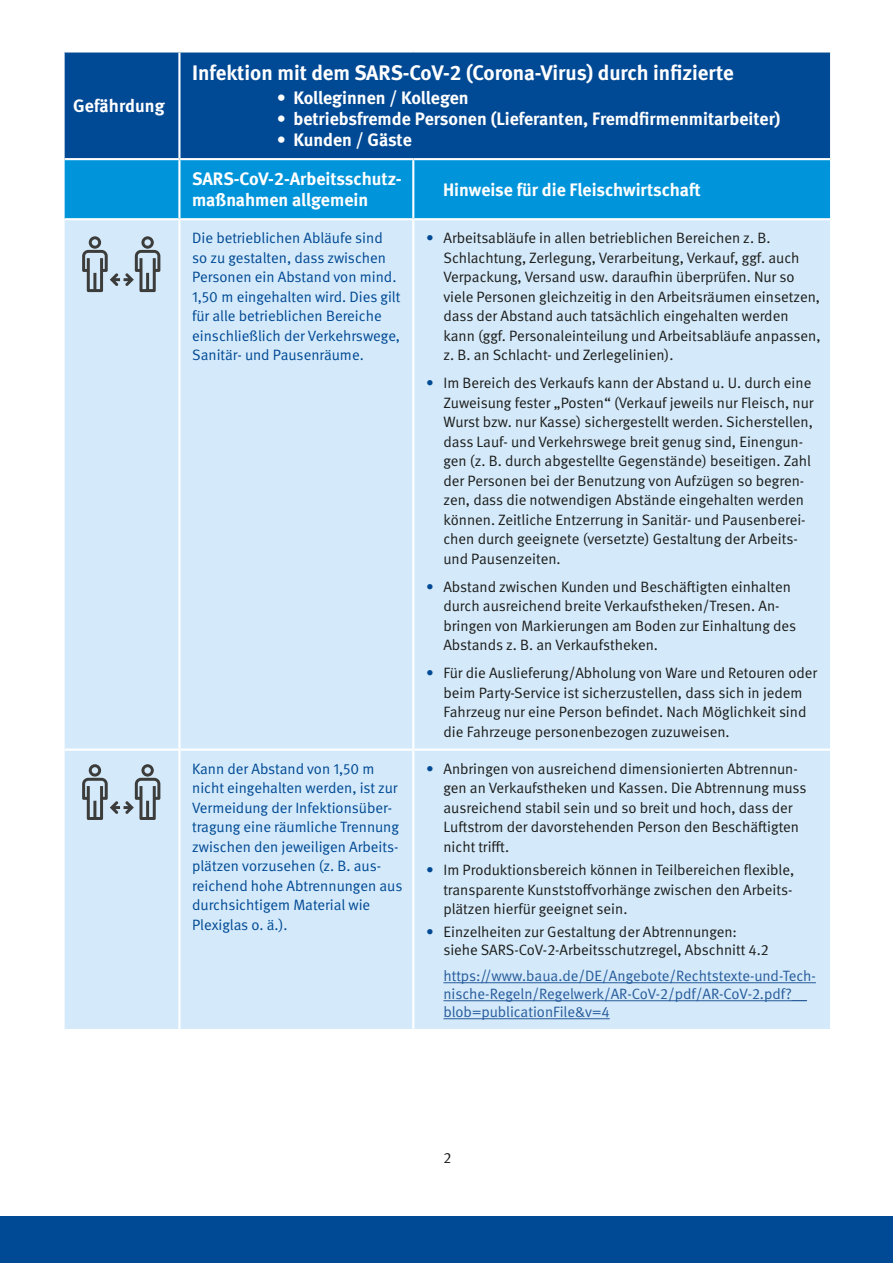
<style>
.page{position:relative;width:893px;height:1263px;background:#fff}
.page>*{position:absolute;margin:0;border:0;box-sizing:border-box;transform-origin:0 0}
.Tabelle_fett_weiß{font:700 21px "DGUV Meta";color:#fff}
.Tabelle_fett_weiß-2{font:700 18px "DGUV Meta";color:#fff}
.Tabelle_regular{font:700 18px/21px "DGUV Meta";color:#fff}
.Tabelle_regular-2{font:15px/19.5px "DGUV Meta";color:#1d1d1b}
.Tabelle_regular-3{font:15px/19.5px "DGUV Meta";color:#004994}
.Tabelle_regular-4{font:15px/18px "DGUV Meta";color:#275b9b}
.s1{color:#004994}
.s2{color:#d4eafa}
</style>
<div class="page">
<div style="left:0;top:1216px;width:893px;height:47px;background:#004994"></div>
<div style="left:65px;top:53px;width:765px;height:105px;background:#004994"></div>
<div style="left:65px;top:160px;width:765px;height:58px;background:#0095db"></div>
<div style="left:65px;top:220px;width:765px;height:809px;background:#d4eafa"></div>
<hr style="left:178px;top:53px;width:2px;height:105px;background:#fff">
<hr style="left:178px;top:160px;width:2px;height:58px;background:#fff">
<hr style="left:412px;top:160px;width:2px;height:58px;background:#fff">
<hr style="left:178px;top:220px;width:2px;height:528px;background:#fff">
<hr style="left:412px;top:220px;width:2px;height:528px;background:#fff">
<hr style="left:65px;top:748px;width:114px;height:3px;background:#fff">
<hr style="left:179px;top:748px;width:234px;height:3px;background:#fff">
<hr style="left:178px;top:751px;width:2px;height:278px;background:#fff">
<hr style="left:413px;top:748px;width:417px;height:3px;background:#fff">
<hr style="left:412px;top:751px;width:2px;height:278px;background:#fff">
<hr style="left:443px;top:982px;width:373px;height:1px;background:#275b9b">
<hr style="left:443px;top:1000px;width:364px;height:1px;background:#275b9b">
<hr style="left:443px;top:1018px;width:167px;height:1px;background:#275b9b">
<svg style="left:82px;top:236px;width:78px;height:56px;background:#a9b9c4"></svg>
<svg style="left:82px;top:764px;width:78px;height:56px;background:#a9b8c4"></svg>
<p class="Tabelle_fett_weiß-2" style="left:73px;top:95px;width:93px">Gefährdung</p>
<p class="Tabelle_fett_weiß" style="left:192px;top:61px;width:543px">Infektion mit dem SARS-CoV-2 (Corona-Virus) durch infizierte</p>
<p class="Tabelle_fett_weiß-2" style="left:277px;top:87px;width:193px">• Kolleginnen / Kollegen</p>
<p class="Tabelle_fett_weiß-2" style="left:277px;top:108px;width:505px">• betriebsfremde Personen (Lieferanten, Fremdfirmenmitarbeiter)</p>
<p class="Tabelle_fett_weiß-2" style="left:277px;top:129px;width:136px">• Kunden / Gäste</p>
<p class="Tabelle_regular" style="left:192px;top:169px;width:211px">SARS-CoV-2-Arbeitsschutz&shy;maßnahmen allgemein</p>
<p class="Tabelle_regular" style="left:443px;top:180px;width:259px">Hinweise für die Fleischwirtschaft</p>
<p class="Tabelle_regular-3" style="left:192px;top:229px;width:210px">Die betrieblichen Abläufe sind so zu gestalten, dass zwischen<br>Personen ein Abstand von mind.<br>1,50 m eingehalten wird. Dies gilt für alle betrieblichen Bereiche einschließlich der Verkehrswege,<br>Sanitär- und Pausenräume.</p>
<p class="Tabelle_regular-2" style="left:443px;top:229px;width:379px;text-indent:-17px"><span class="s1">•</span> Arbeitsabläufe in allen betrieblichen Bereichen z. B.<br>Schlachtung, Zerlegung, Verarbeitung, Verkauf, ggf. auch Verpackung, Versand usw. daraufhin überprüfen. Nur so viele Personen gleichzeitig in den Arbeitsräumen einsetzen, dass der Abstand auch tatsächlich eingehalten werden kann (ggf. Personaleinteilung und Arbeitsabläufe anpassen, z. B. an Schlacht- und Zerlegelinien).</p>
<p class="Tabelle_regular-2" style="left:443px;top:374px;width:371px;text-indent:-17px"><span class="s1">•</span> Im Bereich des Verkaufs kann der Abstand u. U. durch eine Zuweisung fester „Posten“ (Verkauf jeweils nur Fleisch, nur Wurst bzw. nur Kasse) sichergestellt werden. Sicherstellen, dass Lauf- und Verkehrswege breit genug sind, Einengun&shy;gen (z. B. durch abgestellte Gegenstände) beseitigen. Zahl der Personen bei der Benutzung von Aufzügen so begren&shy;zen, dass die notwendigen Abstände eingehalten werden können. Zeitliche Entzerrung in Sanitär- und Pausenberei&shy;chen durch geeignete (versetzte) Gestaltung der Arbeits&shy;und Pausenzeiten.</p>
<p class="Tabelle_regular-2" style="left:443px;top:577px;width:354px;text-indent:-17px"><span class="s1">•</span> Abstand zwischen Kunden und Beschäftigten einhalten durch ausreichend breite Verkaufstheken/Tresen. An&shy;bringen von Markierungen am Boden zur Einhaltung des Abstands z. B. an Verkaufstheken.</p>
<p class="Tabelle_regular-2" style="left:443px;top:664px;width:375px;text-indent:-17px"><span class="s1">•</span> Für die Auslieferung/Abholung von Ware und Retouren oder beim Party-Service ist sicherzustellen, dass sich in jedem Fahrzeug nur eine Person befindet. Nach Möglichkeit sind die Fahrzeuge personenbezogen zuzuweisen.</p>
<p class="Tabelle_regular-3" style="left:192px;top:759px;width:212px">Kann der Abstand von 1,50 m nicht eingehalten werden, ist zur<br>Vermeidung der Infektionsüber&shy;tragung eine räumliche Trennung zwischen den jeweiligen Arbeits&shy;plätzen vorzusehen (z. B. aus&shy;reichend hohe Abtrennungen aus durchsichtigem Material wie<br>Plexiglas o. ä.).</p>
<p class="Tabelle_regular-2" style="left:443px;top:759px;width:365px;text-indent:-17px"><span class="s1">•</span> Anbringen von ausreichend dimensionierten Abtrennun&shy;gen an Verkaufstheken und Kassen. Die Abtrennung muss ausreichend stabil sein und so breit und hoch, dass der Luftstrom der davorstehenden Person den Beschäftigten nicht trifft.</p>
<p class="Tabelle_regular-2" style="left:443px;top:861px;width:352px;text-align:justify;text-indent:-17px"><span class="s1">•</span> Im Produktionsbereich können in Teilbereichen flexible, transparente Kunststoffvorhänge zwischen den Arbeits&shy;plätzen hierfür geeignet sein.</p>
<p class="Tabelle_regular-2" style="left:443px;top:923px;width:327px;line-height:18px;text-indent:-17px"><span class="s1">•</span> Einzelheiten zur Gestaltung der Abtrennungen: siehe SARS-CoV-2-Arbeitsschutzregel, Abschnitt 4.2</p>
<p class="Tabelle_regular-4" style="left:443px;top:967px;width:374px;text-indent:-17px"><span class="s2">•</span> https://www.baua.de/DE/Angebote/Rechtstexte-und-Tech&shy;nische-Regeln/Regelwerk/AR-CoV-2/pdf/AR-CoV-2.pdf?__ blob=publicationFile&amp;v=4</p>
<p class="Tabelle_regular-2" style="left:443px;top:1149px;width:9px">2</p>
</div>
